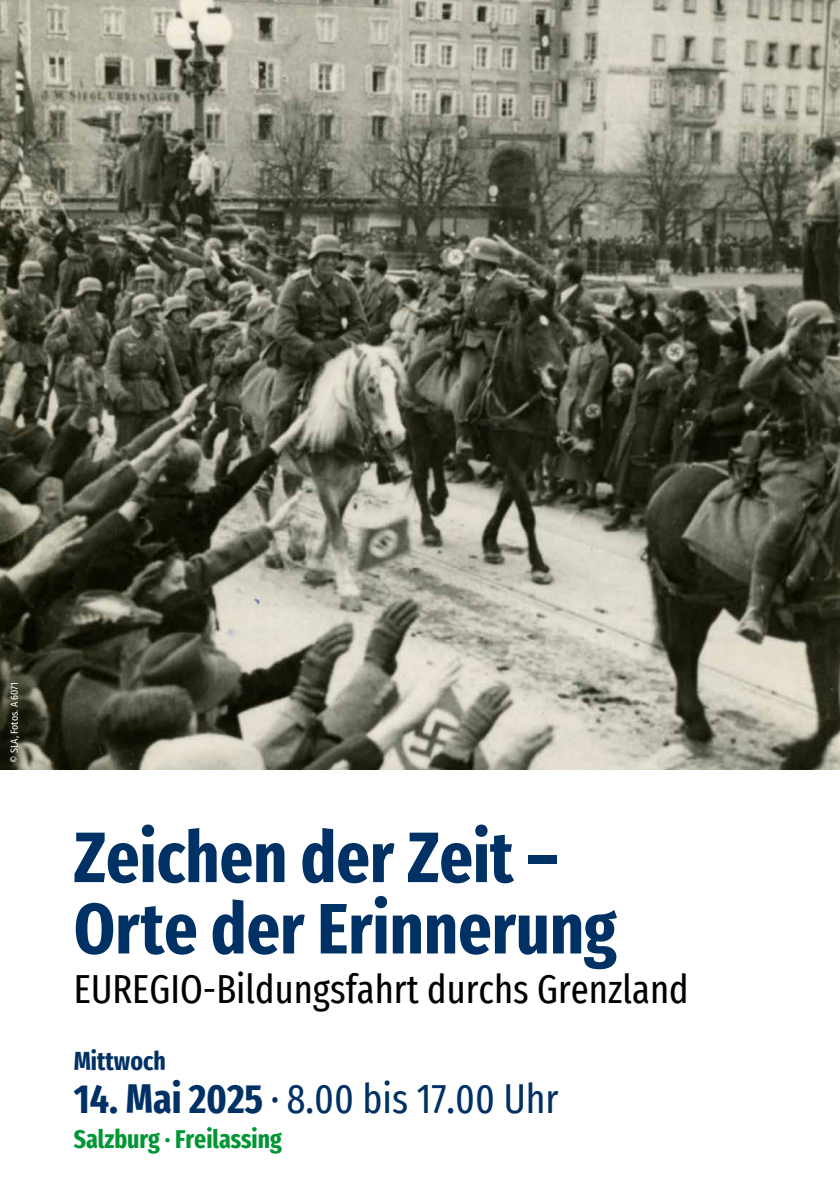
<style>
.page{position:relative;width:840px;height:1191px;background:#fff}
.page>*{position:absolute;margin:0;border:0;box-sizing:border-box;transform-origin:0 0}
.t1{font:700 extra-condensed 71.4px/71.4px "Fira Sans";color:#003165}
.t2{font:extra-condensed 40.8px "Fira Sans";color:#003165}
.t3{font:extra-condensed 39.6px "Fira Sans";color:#000}
.t4{font:700 extra-condensed 25.8px "Fira Sans";color:#009634}
.t5{font:700 extra-condensed 25.8px "Fira Sans";color:#003165}
.t6{font:10px "Fira Sans Condensed";color:#fff}
.s1{font-weight:700}
</style>
<div class="page">
<img style="left:0;top:0;width:839px;height:769px">
<p class="t6" style="left:7px;top:762px;width:82px;rotate:-90deg">© SLA, Fotos. A 6071</p>
<h1 class="t1" style="left:74px;top:817px;width:544px">Zeichen der Zeit –<br>Orte der Erinnerung</h1>
<p class="t3" style="left:74px;top:959px;width:616px">EUREGIO-Bildungsfahrt durchs Grenzland</p>
<p class="t5" style="left:74px;top:1039px;width:93px">Mittwoch</p>
<p class="t2" style="left:74px;top:1068px;width:486px"><span class="s1">14. Mai 2025</span> · 8.00 bis 17.00 Uhr</p>
<p class="t4" style="left:74px;top:1117px;width:209px">Salzburg · Freilassing</p>
</div>
